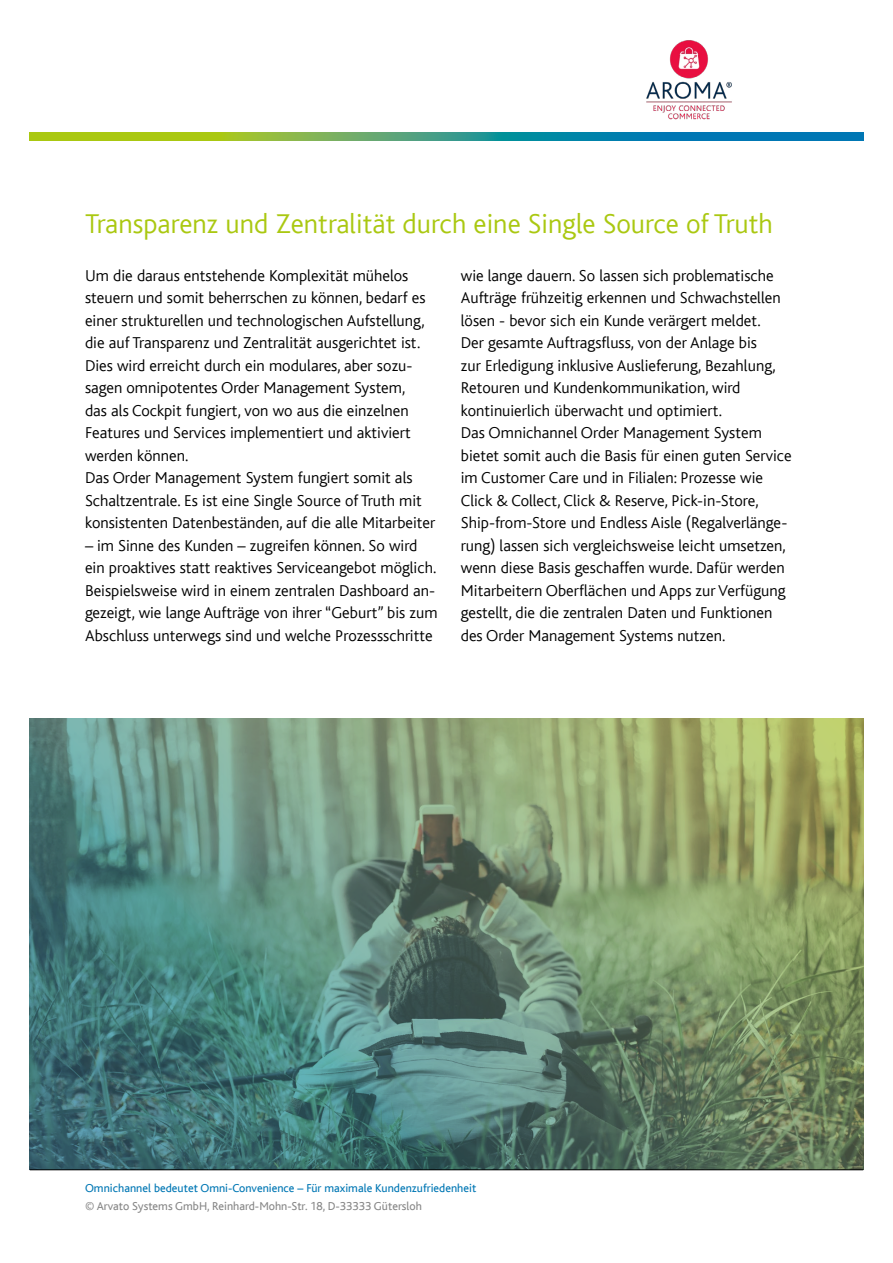
<style>
.page{position:relative;width:893px;height:1263px;background:#fff}
.page>*{position:absolute;margin:0;border:0;box-sizing:border-box;transform-origin:0 0}
.t1{font:300 28.5px "Bliss";color:#aac811}
.t2{font:300 16.5px/22.5px "Bliss";color:#000}
.t3{font:12px "Bliss";color:#0077b4}
.t4{font:12px "Bliss";color:#878787}
</style>
<div class="page">
<img style="left:30px;top:719px;width:833px;height:450px">
<hr style="left:30px;top:1169px;width:833px;height:1px;background:#000">
<svg style="left:30px;top:132px;width:833px;height:9px;background:#4fa06d"></svg>
<img style="left:626px;top:40px;width:122px;height:96px">
<h1 class="t1" style="left:85px;top:208px;width:689px">Transparenz und Zentralität durch eine Single Source of Truth</h1>
<p class="t2" style="left:85px;top:264px;width:352px">Um die daraus entstehende Komplexität mühelos steuern und somit beherrschen zu können, bedarf es einer strukturellen und technologischen Aufstellung, die auf Transparenz und Zentralität ausgerichtet ist.<br>Dies wird erreicht durch ein modulares, aber sozu&shy;sagen omnipotentes Order Management System,<br>das als Cockpit fungiert, von wo aus die einzelnen Features und Services implementiert und aktiviert werden können.<br>Das Order Management System fungiert somit als Schaltzentrale. Es ist eine Single Source of Truth mit konsistenten Datenbeständen, auf die alle Mitarbeiter</p>
<p class="t2" style="left:85px;top:534px;width:354px">– im Sinne des Kunden – zugreifen können. So wird ein proaktives statt reaktives Serviceangebot möglich.<br>Beispielsweise wird in einem zentralen Dashboard an&shy;gezeigt, wie lange Aufträge von ihrer “Geburt” bis zum Abschluss unterwegs sind und welche Prozessschritte</p>
<p class="t2" style="left:461px;top:264px;width:332px">wie lange dauern. So lassen sich problematische Aufträge frühzeitig erkennen und Schwachstellen lösen - bevor sich ein Kunde verärgert meldet.<br>Der gesamte Auftragsfluss, von der Anlage bis<br>zur Erledigung inklusive Auslieferung, Bezahlung, Retouren und Kundenkommunikation, wird kontinuierlich überwacht und optimiert.<br>Das Omnichannel Order Management System bietet somit auch die Basis für einen guten Service im Customer Care und in Filialen: Prozesse wie Click &amp; Collect, Click &amp; Reserve, Pick-in-Store, Ship-from-Store und Endless Aisle (Regalverlänge&shy;rung) lassen sich vergleichsweise leicht umsetzen, wenn diese Basis geschaffen wurde. Dafür werden Mitarbeitern Oberflächen und Apps zur Verfügung gestellt, die die zentralen Daten und Funktionen des Order Management Systems nutzen.</p>
<p class="t3" style="left:85px;top:1182px;width:393px">Omnichannel bedeutet Omni-Convenience – Für maximale Kundenzufriedenheit</p>
<p class="t4" style="left:85px;top:1200px;width:338px">© Arvato Systems GmbH, Reinhard-Mohn-Str. 18, D-33333 Gütersloh</p>
</div>
